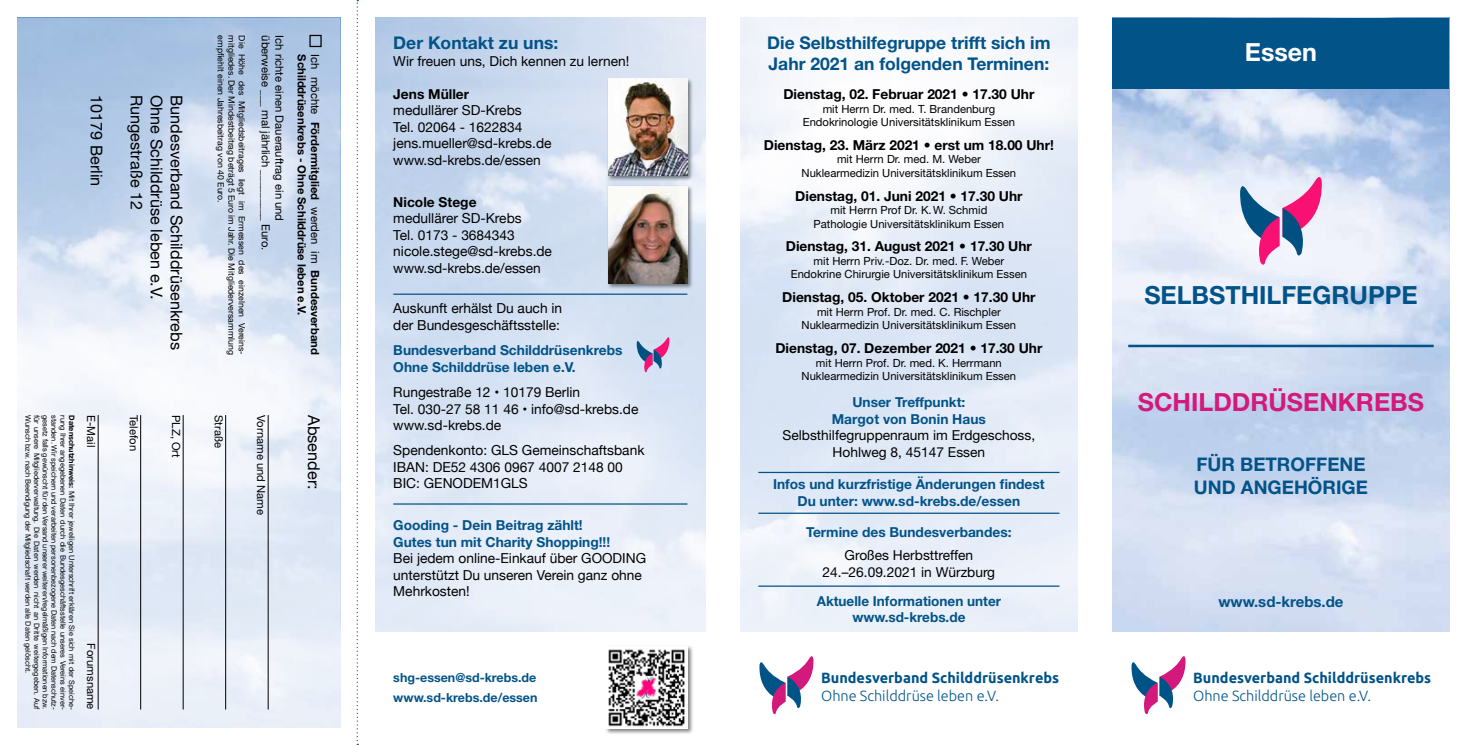
<style>
.page{position:relative;width:1467px;height:745px;background:#fff}
.page>*{position:absolute;margin:0;border:0;box-sizing:border-box;transform-origin:0 0}
.t1{font:700 25px "Helvetica Neue";color:#025388}
.t2{font:700 25px "Helvetica Neue";color:#d4197c}
.t3{font:700 25px "Helvetica Neue";color:#fff}
.t4{font:700 18.75px/22.5px "Helvetica Neue";color:#025388}
.t5{font:700 17.5px/21px "Helvetica Neue";color:#025388}
.t6{font:16.25px "Helvetica Neue";color:#000}
.t7{font:16.25px "Helvetica Neue";color:#000}
.t8{font:700 15px "Helvetica Neue";color:#025388}
.t9{font:700 14.75px "Ubuntu";color:#005387}
.t10{font:300 14.75px "Ubuntu";color:#005387}
.t11{font:13.75px/16.5px "Helvetica Neue";color:#000}
.t12{font:700 13.75px/16.5px "Helvetica Neue";color:#025388;text-align:center}
.t13{font:700 13.75px "Helvetica Neue";color:#000}
.t14{font:13.75px/16.5px "Helvetica Neue";color:#000;text-align:center}
.t15{font:700 12.5px/20px "Helvetica Neue";color:#025388}
.t16{font:11.25px/13.5px "Helvetica Neue";color:#000;text-align:center}
.t17{font:700 11.25px/13.5px "Helvetica Neue";color:#000}
.t18{font:11.25px "Helvetica Neue";color:#000}
.t19{font:8.75px "Helvetica Neue";color:#000}
.t20{font:7.5px/8.8px "Helvetica Neue";color:#000;text-align:justify}
.s1{font-weight:400}
.s2{font-weight:700}
</style>
<div class="page">
<div style="left:18px;top:625px;width:322px;height:101px;background:#ebf0f9"></div>
<img style="left:18px;top:18px;width:322px;height:607px">
<img style="left:741px;top:18px;width:336px;height:613px">
<img style="left:376px;top:18px;width:329px;height:613px">
<svg style="left:357px;top:0;width:1px;height:744px"></svg>
<div style="left:604px;top:644px;width:90px;height:89px;background:#000;opacity:.5"></div>
<img style="left:606px;top:646px;width:81px;height:81px">
<div style="left:1113px;top:18px;width:336px;height:71px;background:#025388"></div>
<hr style="left:1128px;top:344px;width:306px;height:3px;background:#025388">
<div style="left:309px;top:35px;width:13px;height:12px;border:1px solid #000"></div>
<hr style="left:268px;top:415px;width:1px;height:294px;background:#000">
<hr style="left:225px;top:415px;width:1px;height:294px;background:#000">
<hr style="left:183px;top:415px;width:1px;height:294px;background:#000">
<hr style="left:140px;top:415px;width:1px;height:294px;background:#000">
<hr style="left:98px;top:415px;width:1px;height:294px;background:#000">
<div style="left:607px;top:185px;width:87px;height:104px;background:#000;opacity:.5"></div>
<img style="left:608px;top:186px;width:79px;height:97px">
<div style="left:607px;top:77px;width:87px;height:105px;background:#000;opacity:.5"></div>
<img style="left:608px;top:79px;width:79px;height:96px">
<hr style="left:393px;top:293px;width:294px;height:1px;background:#025388">
<hr style="left:393px;top:503px;width:294px;height:1px;background:#025388">
<hr style="left:758px;top:512px;width:301px;height:1px;background:#025388">
<hr style="left:758px;top:471px;width:301px;height:2px;background:#025388">
<svg style="left:1131px;top:656px;width:55px;height:59px"></svg>
<svg style="left:1239px;top:175px;width:84px;height:91px"></svg>
<svg style="left:759px;top:656px;width:55px;height:59px"></svg>
<svg style="left:636px;top:336px;width:34px;height:36px"></svg>
<hr style="left:758px;top:585px;width:301px;height:1px;background:#025388">
<h3 class="t6" style="left:106px;top:95px;width:93px;rotate:90deg">10179 Berlin</h3>
<h3 class="t6" style="left:146px;top:95px;width:116px;rotate:90deg">Rungestraße 12</h3>
<h3 class="t6" style="left:166px;top:95px;width:206px;rotate:90deg">Ohne Schilddrüse leben e.V.</h3>
<h3 class="t6" style="left:186px;top:95px;width:256px;rotate:90deg">Bundesverband Schilddrüsenkrebs</h3>
<p class="t19" style="left:226px;top:35px;width:168px;rotate:90deg">empfiehlt einen Jahresbeitrag von 40 Euro.</p>
<p class="t19" style="left:237px;top:35px;width:320px;rotate:90deg">mitgliedes. Der Mindestbeitrag beträgt 5 Euro im Jahr. Die Mitgliederversammlung</p>
<p class="t19" style="left:247px;top:35px;width:320px;rotate:90deg">Die Höhe des Mitgliedsbeitrages liegt im Ermessen des einzelnen Vereins-</p>
<p class="t16" style="left:273px;top:35px;width:216px;rotate:90deg">überweise ___ mal jährlich _________ Euro.</p>
<p class="t16" style="left:286px;top:35px;width:187px;rotate:90deg">Ich richte einen Dauerauftrag ein und</p>
<p class="t17" style="left:322px;top:54px;width:302px;text-indent:67px;rotate:90deg">Fördermitglied <span class="s1">werden im</span> Bundesverband<br>Schilddrüsenkrebs - Ohne Schilddrüse leben e.V.</p>
<p class="t18" style="left:323px;top:54px;width:62px;rotate:90deg">Ich möchte</p>
<p class="t20" style="left:33px;top:415px;width:259px;rotate:90deg">Wunsch bzw. nach Beendigung der Mitgliedschaft werden alle Daten gelöscht.</p>
<p class="t20" style="left:41px;top:415px;width:296px;rotate:90deg">für unsere Mitgliederverwaltung. Die Daten werden nicht an Dritte weitergegeben. Auf</p>
<p class="t20" style="left:50px;top:415px;width:296px;rotate:90deg">gesetz falls gewünscht für den Versand unserer weiteren/regelmäßigen Informationen bzw.</p>
<p class="t20" style="left:76px;top:415px;width:296px;rotate:90deg"><span class="s2">Datenschutzhinweis:</span> Mit Ihrer jeweiligen Unterschrift erklären Sie sich mit der Speiche&shy;rung Ihrer angegebenen Daten durch die Bundesgeschäftsstelle unseres Vereins einver&shy;standen. Wir speichern und verarbeiten personenbezogene Daten nach dem Datenschutz-</p>
<p class="t16" style="left:98px;top:415px;width:34px;rotate:90deg">E-Mail</p>
<p class="t16" style="left:141px;top:415px;width:37px;rotate:90deg">Telefon</p>
<p class="t16" style="left:183px;top:415px;width:44px;rotate:90deg">PLZ, Ort</p>
<p class="t16" style="left:226px;top:415px;width:34px;rotate:90deg">Straße</p>
<p class="t16" style="left:268px;top:415px;width:101px;rotate:90deg">Vorname und Name</p>
<h3 class="t7" style="left:326px;top:415px;width:76px;rotate:90deg">Absender:</h3>
<p class="t16" style="left:98px;top:643px;width:68px;rotate:90deg">Forumsname</p>
<h3 class="t5" style="left:393px;top:32px;width:167px">Der Kontakt zu uns:</h3>
<p class="t14" style="left:393px;top:52px;width:238px">Wir freuen uns, Dich kennen zu lernen!</p>
<p class="t13" style="left:393px;top:85px;width:77px">Jens Müller</p>
<p class="t11" style="left:393px;top:103px;width:160px">medullärer SD-Krebs<br>Tel. 02064 - 1622834 jens.mueller@sd-krebs.de www.sd-krebs.de/essen</p>
<p class="t13" style="left:393px;top:193px;width:85px">Nicole Stege</p>
<p class="t11" style="left:393px;top:211px;width:160px">medullärer SD-Krebs<br>Tel. 0173 - 3684343 nicole.stege@sd-krebs.de www.sd-krebs.de/essen</p>
<p class="t11" style="left:393px;top:301px;width:170px">Auskunft erhälst Du auch in der Bundesgeschäftsstelle:</p>
<p class="t12" style="left:393px;top:341px;width:231px;text-align:left">Bundesverband Schilddrüsenkrebs<br>Ohne Schilddrüse leben e.V.</p>
<p class="t11" style="left:393px;top:384px;width:247px">Rungestraße 12 • 10179 Berlin<br>Tel. 030-27 58 11 46 • info@sd-krebs.de www.sd-krebs.de</p>
<p class="t11" style="left:393px;top:443px;width:253px">Spendenkonto: GLS Gemeinschaftsbank<br>IBAN: DE52 4306 0967 4007 2148 00<br>BIC: GENODEM1GLS</p>
<p class="t12" style="left:393px;top:516px;width:218px;text-align:left">Gooding - Dein Beitrag zählt!<br>Gutes tun mit Charity Shopping!!!</p>
<p class="t11" style="left:393px;top:550px;width:254px">Bei jedem online-Einkauf über GOODING unterstützt Du unseren Verein ganz ohne<br>Mehrkosten!</p>
<p class="t15" style="left:393px;top:666px;width:146px">shg-essen@sd-krebs.de www.sd-krebs.de/essen</p>
<h3 class="t5" style="left:767px;top:32px;width:285px">Die Selbsthilfegruppe trifft sich im<br>Jahr 2021 an folgenden Terminen:</h3>
<p class="t13" style="left:783px;top:85px;width:252px">Dienstag, 02. Februar 2021 • 17.30 Uhr</p>
<p class="t16" style="left:803px;top:101px;width:214px">mit Herrn Dr. med. T. Brandenburg<br>Endokrinologie Universitätsklinikum Essen</p>
<p class="t13" style="left:764px;top:136px;width:292px">Dienstag, 23. März 2021 • erst um 18.00 Uhr!</p>
<p class="t16" style="left:802px;top:152px;width:216px">mit Herrn Dr. med. M. Weber<br>Nuklearmedizin Universitätsklinikum Essen</p>
<p class="t13" style="left:795px;top:187px;width:229px">Dienstag, 01. Juni 2021 • 17.30 Uhr</p>
<p class="t16" style="left:814px;top:203px;width:192px">mit Herrn Prof Dr. K.W. Schmid<br>Pathologie Universitätsklinikum Essen</p>
<p class="t13" style="left:786px;top:238px;width:248px">Dienstag, 31. August 2021 • 17.30 Uhr</p>
<p class="t16" style="left:791px;top:254px;width:238px">mit Herrn Priv.-Doz. Dr. med. F. Weber<br>Endokrine Chirurgie Universitätsklinikum Essen</p>
<p class="t13" style="left:782px;top:288px;width:255px">Dienstag, 05. Oktober 2021 • 17.30 Uhr</p>
<p class="t16" style="left:802px;top:304px;width:216px">mit Herrn Prof. Dr. med. C. Rischpler<br>Nuklearmedizin Universitätsklinikum Essen</p>
<p class="t13" style="left:775px;top:339px;width:268px">Dienstag, 07. Dezember 2021 • 17.30 Uhr</p>
<p class="t16" style="left:802px;top:355px;width:216px">mit Herrn Prof. Dr. med. K. Herrmann<br>Nuklearmedizin Universitätsklinikum Essen</p>
<p class="t12" style="left:832px;top:393px;width:156px">Unser Treffpunkt:<br>Margot von Bonin Haus</p>
<p class="t14" style="left:783px;top:427px;width:254px">Selbsthilfegruppenraum im Erdgeschoss,<br>Hohlweg 8, 45147 Essen</p>
<p class="t12" style="left:773px;top:475px;width:273px">Infos und kurzfristige Änderungen findest<br>Du unter: www.sd-krebs.de/essen</p>
<p class="t12" style="left:806px;top:523px;width:207px">Termine des Bundesverbandes:</p>
<p class="t14" style="left:823px;top:546px;width:174px">Großes Herbsttreffen<br>24.–26.09.2021 in Würzburg</p>
<p class="t12" style="left:817px;top:591px;width:186px">Aktuelle Informationen unter www.sd-krebs.de</p>
<h3 class="t9" style="left:821px;top:667px;width:240px">Bundesverband Schilddrüsenkrebs</h3>
<h3 class="t10" style="left:821px;top:685px;width:179px">Ohne Schilddrüse leben e.V.</h3>
<h1 class="t3" style="left:1245px;top:36px;width:74px">Essen</h1>
<h1 class="t1" style="left:1144px;top:280px;width:275px">SELBSTHILFEGRUPPE</h1>
<h1 class="t2" style="left:1138px;top:386px;width:288px">SCHILDDRÜSENKREBS</h1>
<h2 class="t4" style="left:1194px;top:452px;width:175px">FÜR BETROFFENE<br>UND ANGEHÖRIGE</h2>
<h3 class="t8" style="left:1218px;top:591px;width:127px">www.sd-krebs.de</h3>
<h3 class="t9" style="left:1193px;top:667px;width:240px">Bundesverband Schilddrüsenkrebs</h3>
<h3 class="t10" style="left:1193px;top:685px;width:179px">Ohne Schilddrüse leben e.V.</h3>
</div>
